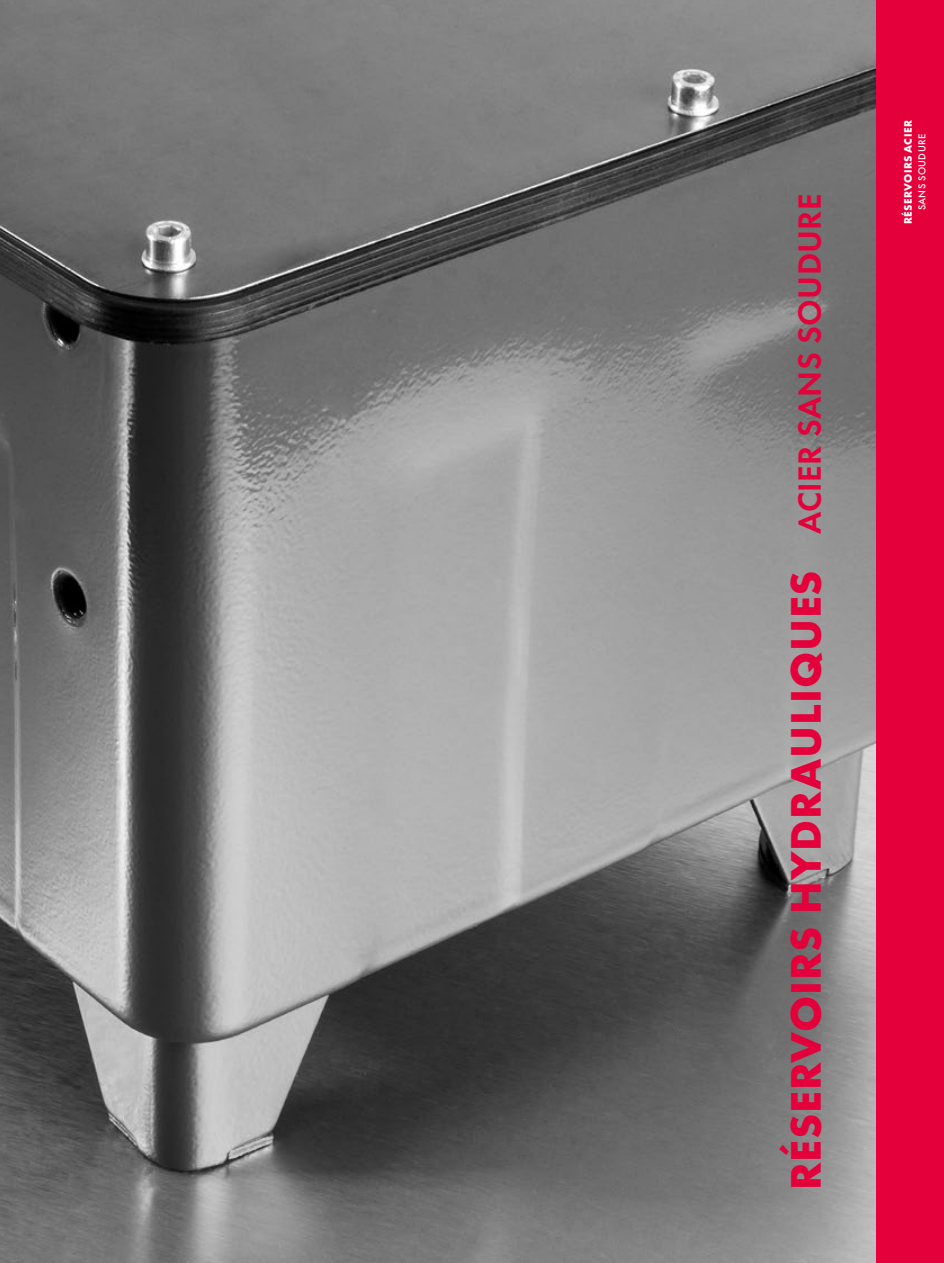
<style>
.page{position:relative;width:944px;height:1263px;background:#fff}
.page>*{position:absolute;margin:0;border:0;box-sizing:border-box;transform-origin:0 0}
.t1{font:700 44.4px "Futura PT";letter-spacing:.02em;color:#e4003a}
.t2{font:700 11.25px "Futura PT";letter-spacing:.035em;color:#fff}
.t3{font:500 10.5px "Futura PT";letter-spacing:.03em;color:#fff}
.s1{font-weight:600;font-size:33.3px}
</style>
<div class="page">
<div style="left:876px;top:0;width:68px;height:1263px;background:#e4003a"></div>
<img style="left:0;top:0;width:876px;height:1263px">
<p class="t1" style="left:777px;top:1190px;width:998px;rotate:-90deg">RÉSERVOIRS HYDRAULIQUES <span class="s1">ACIER SANS SOUDURE</span></p>
<p class="t2" style="left:901px;top:224px;width:105px;rotate:-90deg">RÉSERVOIRS ACIER</p>
<p class="t3" style="left:915px;top:210px;width:78px;rotate:-90deg">SANS SOUDURE</p>
</div>
